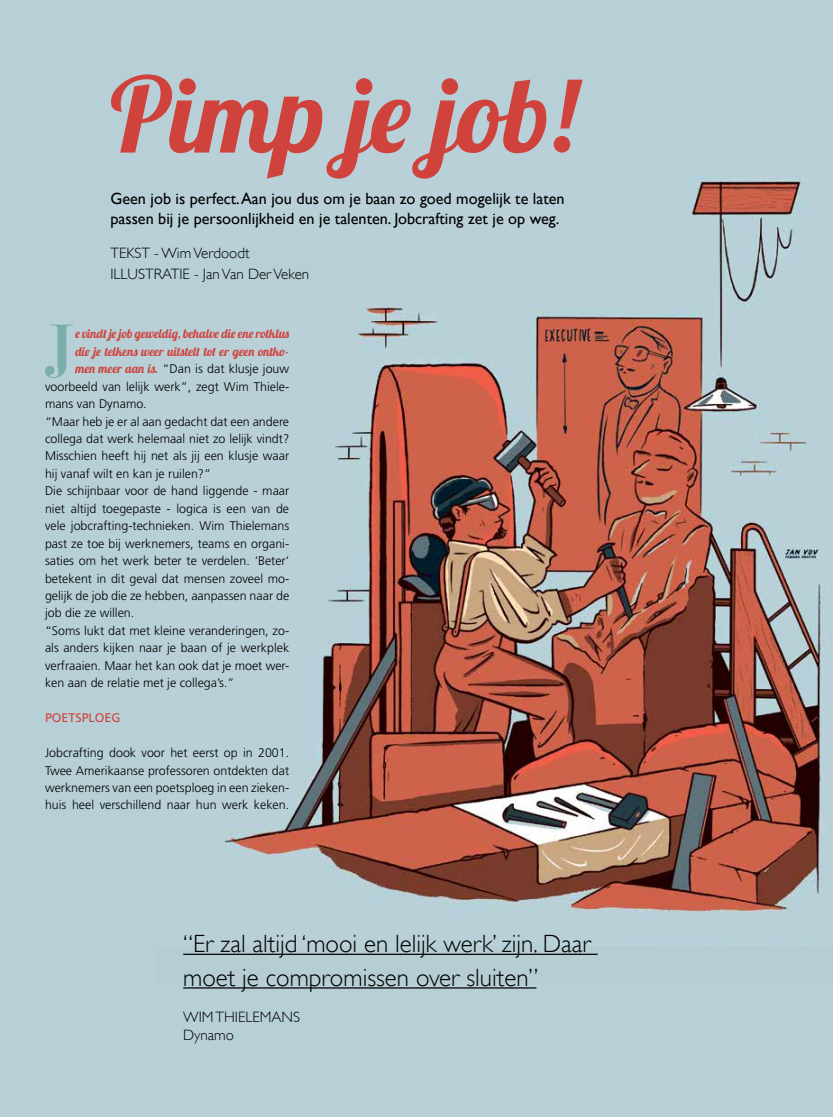
<style>
.page{position:relative;width:833px;height:1117px;background:#fff}
.page>*{position:absolute;margin:0;border:0;box-sizing:border-box;transform-origin:0 0}
.t1{font:104.12px "Lobster";color:#d0433d}
.t2{font:64.62px "Bauer Bodoni BT Titling";color:#7baea8}
.t3{font:300 24.88px/33.6px "Gill Sans";color:#000}
.t4{font:16.25px/19.9px "Gill Sans";color:#000}
.t5{font:300 15px/21.1px "Gill Sans";color:#000}
.t6{font:300 12.5px/17.4px "Frutiger";color:#000;text-align:justify}
.t7{font:12.5px "Lobster";color:#d0433d}
.t8{font:12.5px "Frutiger";color:#d0433d}
.s1{font-family:"Lobster";font-weight:400;color:#d0433d}
</style>
<div class="page">
<div style="left:0;top:0;width:833px;height:1116px;background:#b7d0d7"></div>
<div style="left:157px;top:121px;width:676px;height:860px;background:#b6cdd3"></div>
<img style="left:223px;top:122px;width:602px;height:822px">
<div style="left:110px;top:248px;width:327px;height:37px;background:#b7d0d7"></div>
<hr style="left:832px;top:742px;width:1px;height:374px;background:#ce634b">
<hr style="left:183px;top:953px;width:414px;height:1px;background:#000">
<hr style="left:183px;top:987px;width:353px;height:1px;background:#000">
<p class="t1" style="left:110px;top:48px;width:468px">Pimp je job!</p>
<p class="t4" style="left:110px;top:188px;width:456px">Geen job is perfect. Aan jou dus om je baan zo goed mogelijk te laten passen bij je persoonlijkheid en je talenten. Jobcrafting zet je op weg.</p>
<p class="t5" style="left:110px;top:242px;width:200px">TEKST - Wim Verdoodt<br>Illustrati e - Jan Van Der Veken</p>
<p class="t2" style="left:45px;top:309px;width:32px">J</p>
<p class="t7" style="left:75px;top:326px;width:216px">e vindt je job geweldig, behalve die ene rotklus</p>
<p class="t7" style="left:75px;top:343px;width:215px">die je telkens weer uitstelt tot er geen ontko-</p>
<p class="t6" style="left:75px;top:360px;width:215px"><span class="s1">men meer aan is.</span> “Dan is dat klusje jouw</p>
<p class="t6" style="left:45px;top:377px;width:246px">voorbeeld van lelijk werk”, zegt Wim Thiele-</p>
<p class="t6" style="left:45px;top:395px;width:103px">mans van Dynamo.</p>
<p class="t6" style="left:45px;top:412px;width:246px">“Maar heb je er al aan gedacht dat een andere</p>
<p class="t6" style="left:45px;top:430px;width:246px">collega dat werk helemaal niet zo lelijk vindt?</p>
<p class="t6" style="left:45px;top:447px;width:246px">Misschien heeft hij net als jij een klusje waar</p>
<p class="t6" style="left:45px;top:465px;width:168px">hij vanaf wilt en kan je ruilen?”</p>
<p class="t6" style="left:45px;top:482px;width:246px">Die schijnbaar voor de hand liggende - maar</p>
<p class="t6" style="left:45px;top:499px;width:246px">niet altijd toegepaste - logica is een van de</p>
<p class="t6" style="left:45px;top:517px;width:246px">vele jobcrafting-technieken. Wim Thielemans</p>
<p class="t6" style="left:45px;top:534px;width:246px">past ze toe bij werknemers, teams en organi-</p>
<p class="t6" style="left:45px;top:552px;width:246px">saties om het werk beter te verdelen. ‘Beter’</p>
<p class="t6" style="left:45px;top:569px;width:246px">betekent in dit geval dat mensen zoveel mo-</p>
<p class="t6" style="left:45px;top:587px;width:246px">gelijk de job die ze hebben, aanpassen naar de</p>
<p class="t6" style="left:45px;top:604px;width:91px">job die ze willen.</p>
<p class="t6" style="left:45px;top:621px;width:246px">“Soms lukt dat met kleine veranderingen, zo-</p>
<p class="t6" style="left:45px;top:639px;width:246px">als anders kijken naar je baan of je werkplek</p>
<p class="t6" style="left:45px;top:656px;width:246px">verfraaien. Maar het kan ook dat je moet wer-</p>
<p class="t6" style="left:45px;top:674px;width:191px">ken aan de relatie met je collega’s.”</p>
<p class="t8" style="left:45px;top:710px;width:77px">POETSPLOEG</p>
<p class="t6" style="left:45px;top:743px;width:246px">Jobcrafting dook voor het eerst op in 2001.<br>Twee Amerikaanse professoren ontdekten dat werknemers van een poetsploeg in een zieken&shy;huis heel verschillend naar hun werk keken.</p>
<p class="t3" style="left:183px;top:926px;width:410px">“Er zal altijd ‘mooi en lelijk werk’ zijn. Daar moet je compromissen over sluiten”</p>
<p class="t5" style="left:183px;top:1006px;width:11px">Wim</p>
<p class="t5" style="left:183px;top:1007px;width:117px;line-height:18px;text-indent:32px">Thi elemans<br>Dynamo</p>
</div>
